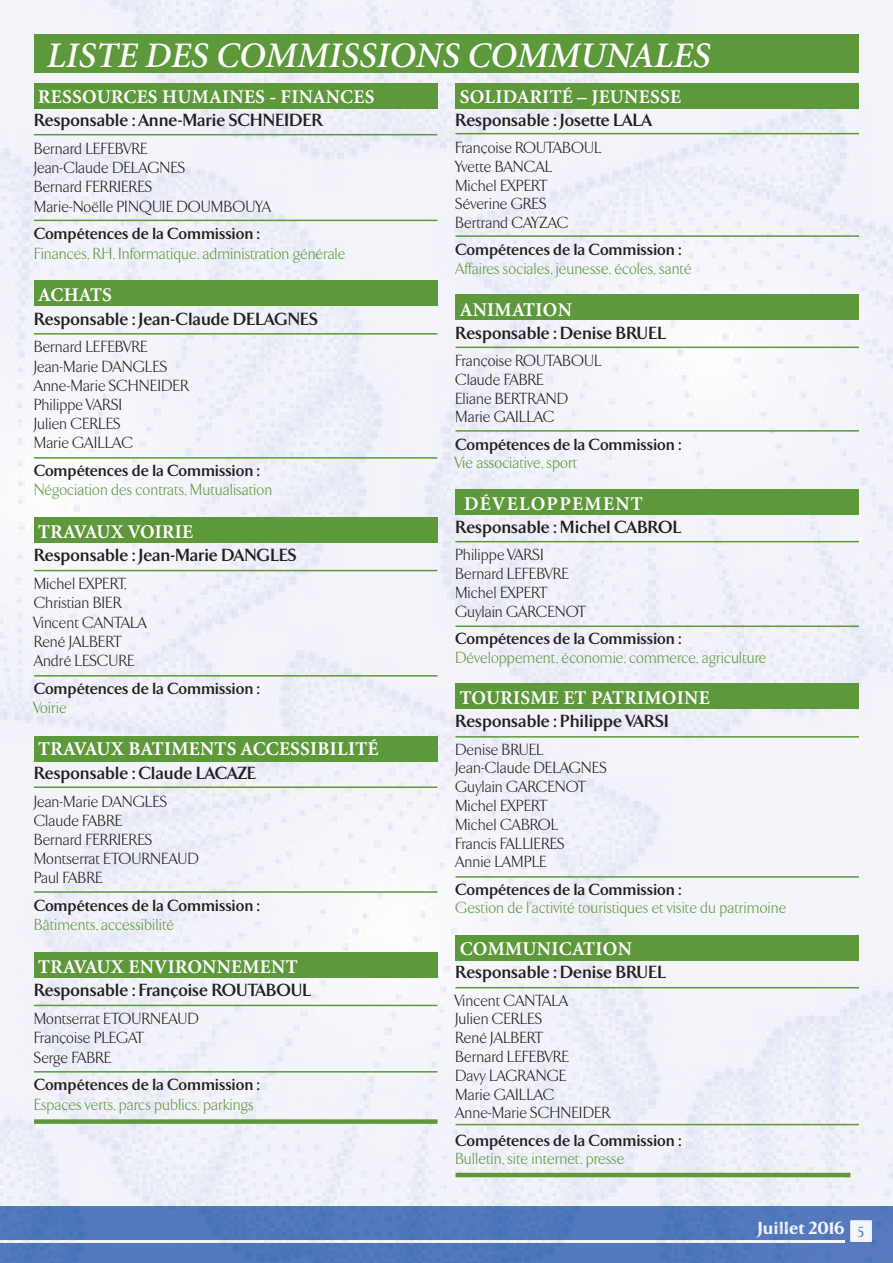
<style>
.page{position:relative;width:893px;height:1263px;background:#fff}
.page>*{position:absolute;margin:0;border:0;box-sizing:border-box;transform-origin:0 0}
.t1{font:italic 600 36px "Minion";color:#fff}
.t2{font:700 19.5px "Minion";letter-spacing:.015em;color:#fff}
.t3{font:700 19.5px "Minion";letter-spacing:.07em;color:#fff}
.t4{font:700 18px "Arrow";letter-spacing:.015em;color:#231f20}
.t5{font:800 18px "Arrow";letter-spacing:.025em;color:#f3f4fa}
.t6{font:300 16.5px/18.8px "Arrow";letter-spacing:.015em;color:#231f20}
.t7{font:300 16.5px "Arrow";letter-spacing:.015em;color:#5d983b}
.t8{font:700 16.5px "Arrow";letter-spacing:.015em;color:#231f20}
.s1{color:#ecedf7}
.s2{color:#f2f3fa}
.s3{color:#edeef8}
.s4{color:#f3f5fb}
.s5{color:#f4f5fb}
</style>
<div class="page">
<img style="left:0;top:0;width:893px;height:1206px">
<img style="left:0;top:1206px;width:893px;height:57px">
<img style="left:850px;top:1220px;width:22px;height:22px">
<svg style="left:858px;top:1226px;width:5px;height:11px"></svg>
<img style="left:0;top:1241px;width:845px;height:1px">
<img style="left:754px;top:1222px;width:90px;height:16px">
<div style="left:34px;top:83px;width:403px;height:25px;background:#5d983b"></div>
<div style="left:34px;top:34px;width:825px;height:38px;background:#5d983b"></div>
<hr style="left:34px;top:134px;width:403px;height:1px;background:#5d983b">
<hr style="left:34px;top:220px;width:403px;height:1px;background:#5d983b">
<hr style="left:34px;top:333px;width:403px;height:2px;background:#5d983b">
<hr style="left:34px;top:457px;width:403px;height:2px;background:#5d983b">
<hr style="left:34px;top:570px;width:403px;height:1px;background:#5d983b">
<hr style="left:34px;top:675px;width:403px;height:1px;background:#5d983b">
<hr style="left:34px;top:786px;width:403px;height:2px;background:#5d983b">
<hr style="left:34px;top:891px;width:403px;height:2px;background:#5d983b">
<hr style="left:34px;top:1005px;width:403px;height:1px;background:#5d983b">
<hr style="left:34px;top:1071px;width:403px;height:1px;background:#5d983b">
<div style="left:34px;top:1119px;width:403px;height:5px;background:#5d983b"></div>
<hr style="left:455px;top:133px;width:404px;height:1px;background:#5d983b">
<hr style="left:455px;top:235px;width:404px;height:2px;background:#5d983b">
<hr style="left:455px;top:347px;width:404px;height:1px;background:#5d983b">
<hr style="left:455px;top:430px;width:404px;height:2px;background:#5d983b">
<hr style="left:455px;top:541px;width:404px;height:1px;background:#5d983b">
<hr style="left:455px;top:625px;width:404px;height:2px;background:#5d983b">
<hr style="left:455px;top:736px;width:404px;height:2px;background:#5d983b">
<hr style="left:455px;top:876px;width:404px;height:2px;background:#5d983b">
<hr style="left:455px;top:987px;width:404px;height:1px;background:#5d983b">
<hr style="left:455px;top:1124px;width:404px;height:1px;background:#5d983b">
<hr style="left:455px;top:1173px;width:395px;height:4px;background:#5d983b">
<div style="left:34px;top:281px;width:403px;height:25px;background:#5d983b"></div>
<div style="left:34px;top:517px;width:403px;height:26px;background:#5d983b"></div>
<div style="left:34px;top:736px;width:403px;height:26px;background:#5d983b"></div>
<div style="left:34px;top:953px;width:403px;height:25px;background:#5d983b"></div>
<div style="left:455px;top:294px;width:404px;height:26px;background:#5d983b"></div>
<div style="left:455px;top:489px;width:404px;height:25px;background:#5d983b"></div>
<div style="left:455px;top:684px;width:404px;height:25px;background:#5d983b"></div>
<div style="left:455px;top:935px;width:404px;height:26px;background:#5d983b"></div>
<div style="left:455px;top:83px;width:404px;height:25px;background:#5d983b"></div>
<h1 class="t1" style="left:47px;top:41px;width:665px">LISTE DES COMMISSIONS COMMUNALES</h1>
<p class="t2" style="left:38px;top:89px;width:338px">RESSOURCES HUMAINES - FINANCES</p>
<p class="t4" style="left:34px;top:113px;width:290px">Responsable : Anne-Marie SCHNEIDER</p>
<p class="t6" style="left:34px;top:140px;width:239px;line-height:19.2px">Bernard LEFEBVRE<br>Jean-Claude DELAGNES<br>Bernard FERRIERES<br>Marie-Noëlle PINQUIE DOUMBOUYA</p>
<p class="t8" style="left:34px;top:227px;width:227px">Compétences de la Commission :</p>
<p class="t7" style="left:34px;top:246px;width:313px">Finances, RH, Informatique, administration générale</p>
<p class="t2" style="left:38px;top:287px;width:75px">ACHATS</p>
<p class="t4" style="left:34px;top:311px;width:285px">Responsable : Jean-Claude DELAGNES</p>
<p class="t6" style="left:34px;top:339px;width:156px;line-height:19.2px">Bernard LEFEBVRE<br>Jean-Marie DANGLES<br>Anne-Marie SCHNEIDER<br>Philippe VARSI<br>Julien CERLES<br>Marie GAILLAC</p>
<p class="t8" style="left:34px;top:464px;width:227px">Compétences de la Commission :</p>
<p class="t7" style="left:34px;top:483px;width:240px">Négociation des contrats, Mutualisation</p>
<p class="t2" style="left:38px;top:524px;width:156px">TRAVAUX VOIRIE</p>
<p class="t4" style="left:34px;top:548px;width:264px">Responsable : Jean-Marie DANGLES</p>
<p class="t6" style="left:34px;top:575px;width:114px;line-height:19.2px">Michel EXPERT,<br>Christian BIER<br>Vincent CANTALA<br>René JALBERT<br>André LESCURE</p>
<p class="t8" style="left:34px;top:681px;width:227px">Compétences de la Commission :</p>
<p class="t7" style="left:34px;top:701px;width:34px">Voirie</p>
<p class="t2" style="left:38px;top:742px;width:342px">TRAVAUX BATIMENTS ACCESSIBILITÉ</p>
<p class="t4" style="left:34px;top:766px;width:223px">Responsable : Claude LACAZE</p>
<p class="t6" style="left:34px;top:793px;width:167px;line-height:19.2px">Jean-Marie DANGLES<br>Claude FABRE<br>Bernard FERRIERES<br>Montserrat ETOURNEAUD<br>Paul FABRE</p>
<p class="t8" style="left:34px;top:899px;width:227px">Compétences de la Commission :</p>
<p class="t7" style="left:34px;top:918px;width:142px">Bâtiments, accessibilité</p>
<p class="t2" style="left:38px;top:959px;width:261px">TRAVAUX ENVIRONNEMENT</p>
<p class="t4" style="left:34px;top:983px;width:279px">Responsable : Françoise ROUTABOUL</p>
<p class="t6" style="left:34px;top:1010px;width:167px;line-height:19.2px">Montserrat ETOURNEAUD<br>Françoise PLEGAT<br>Serge FABRE</p>
<p class="t8" style="left:34px;top:1078px;width:227px">Compétences de la Commission :</p>
<p class="t7" style="left:34px;top:1097px;width:221px">Espaces verts, parcs publics, parkings</p>
<p class="t2" style="left:460px;top:89px;width:223px">SOLIDARITÉ – JEUNESSE</p>
<p class="t4" style="left:455px;top:113px;width:198px">Responsable : Josette LALA</p>
<p class="t6" style="left:455px;top:140px;width:148px">Françoise ROUTABOUL<br>Yvette BANCAL<br>Michel EXPERT<br>Séverine GRES<br>Bertrand CAYZAC</p>
<p class="t8" style="left:455px;top:243px;width:227px">Compétences de la Commission :</p>
<p class="t7" style="left:455px;top:262px;width:238px">Affaires sociales, jeunesse, écoles, santé</p>
<p class="t2" style="left:460px;top:302px;width:114px">ANIMATION</p>
<p class="t4" style="left:455px;top:326px;width:212px">Responsable : Denise BRUEL</p>
<p class="t6" style="left:455px;top:353px;width:148px">Françoise ROUTABOUL<br>Claude FABRE<br>Eliane BERTRAND<br>Marie GAILLAC</p>
<p class="t8" style="left:455px;top:437px;width:227px">Compétences de la Commission :</p>
<p class="t7" style="left:455px;top:456px;width:123px">Vie associative, sport</p>
<p class="t3" style="left:464px;top:496px;width:180px">DÉVELOPPEMENT</p>
<p class="t4" style="left:455px;top:520px;width:227px">Responsable : Michel CABROL</p>
<p class="t6" style="left:455px;top:547px;width:132px">Philippe VARSI<br>Bernard LEFEBVRE<br>Michel EXPERT<br>Guylain GARCENOT</p>
<p class="t8" style="left:455px;top:632px;width:227px">Compétences de la Commission :</p>
<p class="t7" style="left:455px;top:651px;width:313px">Développement, économie, commerce, agriculture</p>
<p class="t2" style="left:460px;top:691px;width:251px">TOURISME ET PATRIMOINE</p>
<p class="t4" style="left:455px;top:714px;width:215px">Responsable : Philippe VARSI</p>
<p class="t6" style="left:455px;top:741px;width:153px">Denise BRUEL<br>Jean-Claude DELAGNES<br>Guylain GARCENOT<br>Michel EXPERT<br>Michel CABROL<br>Francis FALLIERES<br>Annie LAMPLE</p>
<p class="t8" style="left:455px;top:882px;width:227px">Compétences de la Commission :</p>
<p class="t7" style="left:455px;top:901px;width:332px">Gestion de l’activité touristiques et visite du patrimoine</p>
<p class="t2" style="left:460px;top:942px;width:174px">COMMUNICATION</p>
<p class="t4" style="left:455px;top:965px;width:212px">Responsable : Denise BRUEL</p>
<p class="t6" style="left:455px;top:992px;width:156px">Vincent CANTALA<br>Julien CERLES<br>René JALBERT<br>Bernard LEFEBVRE<br>Davy LAGRANGE<br>Marie GAILLAC<br>Anne-Marie SCHNEIDER</p>
<p class="t8" style="left:455px;top:1133px;width:227px">Compétences de la Commission :</p>
<p class="t7" style="left:455px;top:1152px;width:170px">Bulletin, site internet, presse</p>
<p class="t5" style="left:758px;top:1217px;width:108px"><span class="s1">J</span><span class="s2">ui</span><span class="s3">ll</span><span class="s4">et</span> 201<span class="s5">6</span> <sub>5</sub></p>
</div>
